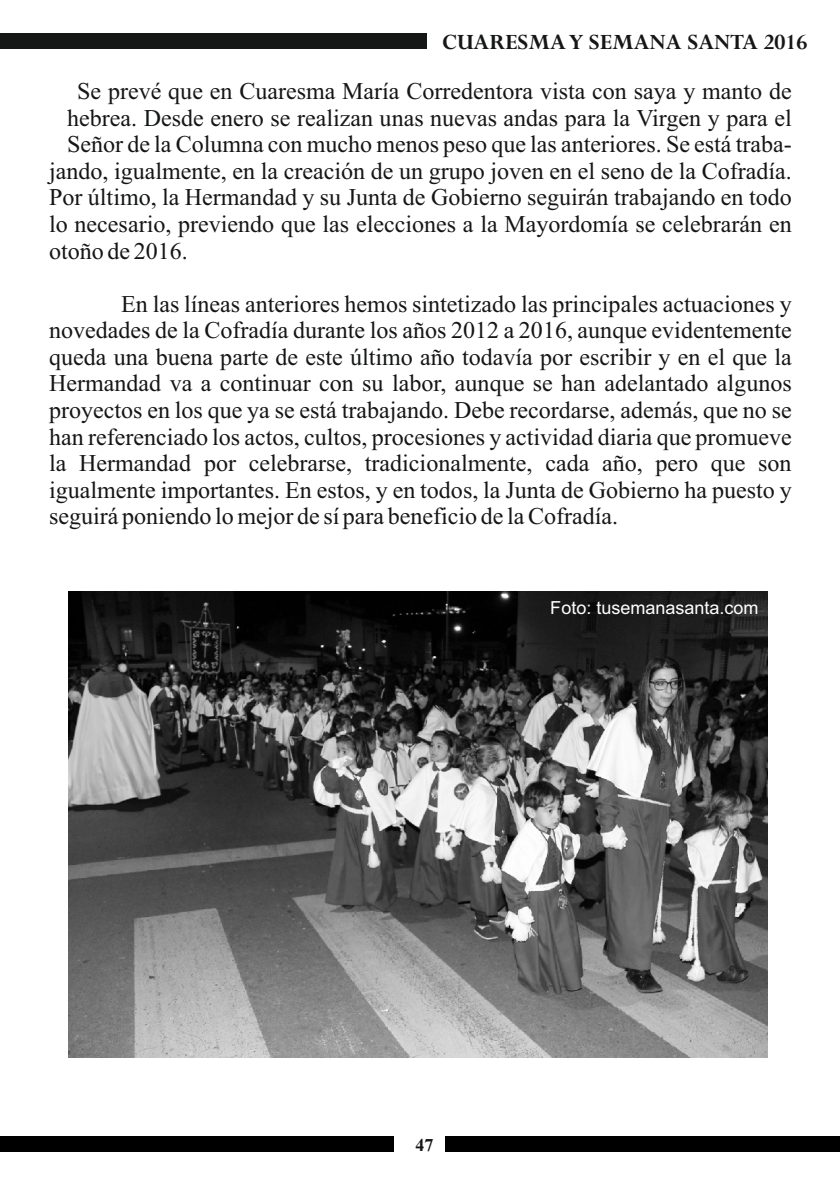
<style>
.page{position:relative;width:840px;height:1191px;background:#fff}
.page>*{position:absolute;margin:0;border:0;box-sizing:border-box;transform-origin:0 0}
.t1{font:24px/26.6px "Times New Roman";color:#151616;text-align:justify}
.t2{font:700 24px "Perpetua";color:#151616}
.t3{font:18px "Arial";color:#fff}
.t4{font:700 18px "Times New Roman";color:#151616}
</style>
<div class="page">
<div style="left:0;top:1137px;width:393px;height:15px;background:#000"></div>
<div style="left:445px;top:1137px;width:394px;height:15px;background:#000"></div>
<div style="left:0;top:33px;width:426px;height:15px;background:#151616"></div>
<img style="left:68px;top:591px;width:698px;height:466px">
<p class="t2" style="left:442px;top:34px;width:366px">CUARESMAY SEMANA SANTA 2016</p>
<p class="t1" style="left:77px;top:80px;width:715px">Se prevé que en Cuaresma María Corredentora vista con saya y manto de</p>
<p class="t1" style="left:67px;top:107px;width:725px">hebrea. Desde enero se realizan unas nuevas andas para la Virgen y para el</p>
<p class="t1" style="left:67px;top:133px;width:725px">Señor de la Columna con mucho menos peso que las anteriores. Se está traba-</p>
<p class="t1" style="left:49px;top:160px;width:743px">jando, igualmente, en la creación de un grupo joven en el seno de la Cofradía.</p>
<p class="t1" style="left:49px;top:186px;width:743px">Por último, la Hermandad y su Junta de Gobierno seguirán trabajando en todo</p>
<p class="t1" style="left:49px;top:213px;width:743px">lo necesario, previendo que las elecciones a la Mayordomía se celebrarán en</p>
<p class="t1" style="left:49px;top:239px;width:140px">otoño de 2016.</p>
<p class="t1" style="left:49px;top:293px;width:743px;text-indent:72px">En las líneas anteriores hemos sintetizado las principales actuaciones y novedades de la Cofradía durante los años 2012 a 2016, aunque evidentemente queda una buena parte de este último año todavía por escribir y en el que la Hermandad va a continuar con su labor, aunque se han adelantado algunos proyectos en los que ya se está trabajando. Debe recordarse, además, que no se han referenciado los actos, cultos, procesiones y actividad diaria que promueve la Hermandad por celebrarse, tradicionalmente, cada año, pero que son igualmente importantes. En estos, y en todos, la Junta de Gobierno ha puesto y seguirá poniendo lo mejor de sí para beneficio de la Cofradía.</p>
<p class="t3" style="left:550px;top:601px;width:210px">Foto: tusemanasanta.com</p>
<p class="t4" style="left:415px;top:1138px;width:19px">47</p>
</div>
